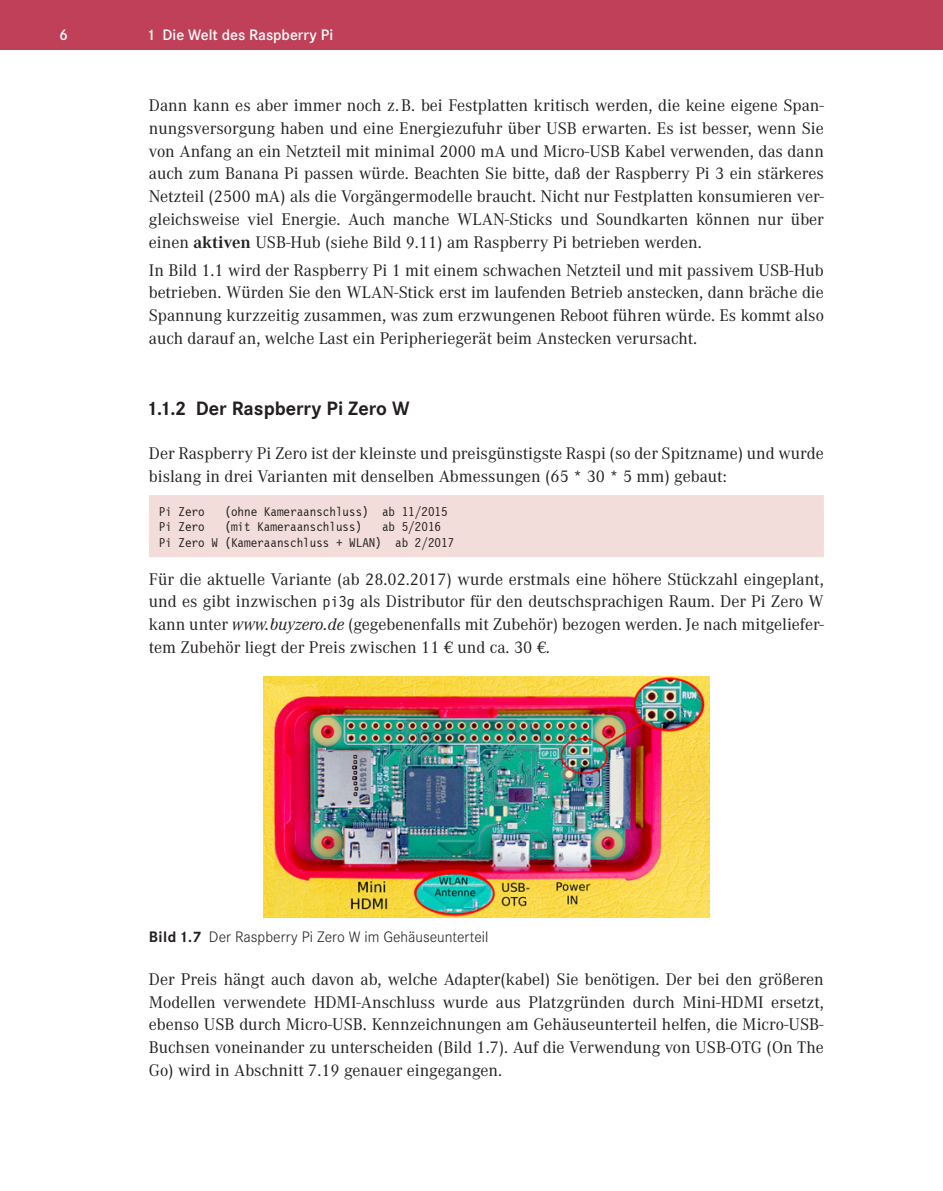
<style>
.page{position:relative;width:943px;height:1191px;background:#fff}
.page>*{position:absolute;margin:0;border:0;box-sizing:border-box;transform-origin:0 0}
.t1{font:700 20.12px "Corporate S Pro";color:#231f20}
.t2{font:17.5px/22.8px "Corporate A Pro";color:#231f20;text-align:justify}
.t3{font:300 15.75px "Corporate S Pro";color:#231f20}
.t4{font:600 15.75px "Corporate S Pro";color:#fff}
.t5{font:13.12px/15.8px "Letter Gothic 12 Pitch BT";color:#231f20}
.s1{font-weight:700}
.s2{font-family:"Letter Gothic 12 Pitch BT";font-size:16.1px}
.s3{font-style:italic}
</style>
<div class="page">
<div style="left:0;top:0;width:943px;height:50px;background:#bf4058"></div>
<div style="left:149px;top:495px;width:674px;height:28px;background:#f2ddda"></div>
<div style="left:149px;top:517px;width:674px;height:24px;background:#f2ddda"></div>
<div style="left:149px;top:532px;width:674px;height:25px;background:#f2ddda"></div>
<img style="left:263px;top:676px;width:446px;height:242px">
<p class="t4" style="left:60px;top:23px;width:10px">6</p>
<p class="t4" style="left:149px;top:23px;width:186px">1 Die Welt des Raspberry Pi</p>
<p class="t2" style="left:149px;top:93px;width:676px">Dann kann es aber immer noch z. B. bei Festplatten kritisch werden, die keine eigene Span&shy;nungsversorgung haben und eine Energiezufuhr über USB erwarten. Es ist besser, wenn Sie von Anfang an ein Netzteil mit minimal 2000 mA und Micro-USB Kabel verwenden, das dann auch zum Banana Pi passen würde. Beachten Sie bitte, daß der Raspberry Pi 3 ein stärkeres Netzteil (2500 mA) als die Vorgängermodelle braucht. Nicht nur Festplatten konsumieren ver&shy;gleichsweise viel Energie. Auch manche WLAN-Sticks und Soundkarten können nur über einen <span class="s1">aktiven</span> USB-Hub (siehe Bild 9.11) am Raspberry Pi betrieben werden.</p>
<p class="t2" style="left:149px;top:258px;width:676px">In Bild 1.1 wird der Raspberry Pi 1 mit einem schwachen Netzteil und mit passivem USB-Hub betrieben. Würden Sie den WLAN-Stick erst im laufenden Betrieb anstecken, dann bräche die Spannung kurzzeitig zusammen, was zum erzwungenen Reboot führen würde. Es kommt also auch darauf an, welche Last ein Peripheriegerät beim Anstecken verursacht.</p>
<p class="t1" style="left:149px;top:392px;width:262px">1.1.2 Der Raspberry Pi Zero W</p>
<p class="t2" style="left:149px;top:441px;width:676px">Der Raspberry Pi Zero ist der kleinste und preisgünstigste Raspi (so der Spitzname) und wurde bislang in drei Varianten mit denselben Abmessungen (65 * 30 * 5 mm) gebaut:</p>
<p class="t5" style="left:159px;top:504px;width:47px">Pi Zero</p>
<p class="t5" style="left:224px;top:504px;width:225px">(ohne Kameraanschluss) ab 11/2015</p>
<p class="t5" style="left:159px;top:519px;width:47px">Pi Zero</p>
<p class="t5" style="left:224px;top:519px;width:139px">(mit Kameraanschluss)</p>
<p class="t5" style="left:159px;top:519px;width:297px;text-indent:223px">ab 5/2016<br>Pi Zero W (Kameraanschluss + WLAN) ab 2/2017</p>
<p class="t2" style="left:149px;top:567px;width:676px">Für die aktuelle Variante (ab 28.02.2017) wurde erstmals eine höhere Stückzahl eingeplant, und es gibt inzwischen <span class="s2">pi3g</span> als Distributor für den deutschsprachigen Raum. Der Pi Zero W kann unter <span class="s3">www.buyzero.de</span> (gegebenenfalls mit Zubehör) bezogen werden. Je nach mitgeliefer&shy;tem Zubehör liegt der Preis zwischen 11 € und ca. 30 €.</p>
<p class="t3" style="left:149px;top:926px;width:341px"><span class="s1">Bild 1.7</span> Der Raspberry Pi Zero W im Gehäuseunterteil</p>
<p class="t2" style="left:149px;top:967px;width:676px">Der Preis hängt auch davon ab, welche Adapter(kabel) Sie benötigen. Der bei den größeren Modellen verwendete HDMI-Anschluss wurde aus Platzgründen durch Mini-HDMI ersetzt, ebenso USB durch Micro-USB. Kennzeichnungen am Gehäuseunterteil helfen, die Micro-USB-Buchsen voneinander zu unterscheiden (Bild 1.7). Auf die Verwendung von USB-OTG (On The Go) wird in Abschnitt 7.19 genauer eingegangen.</p>
</div>
